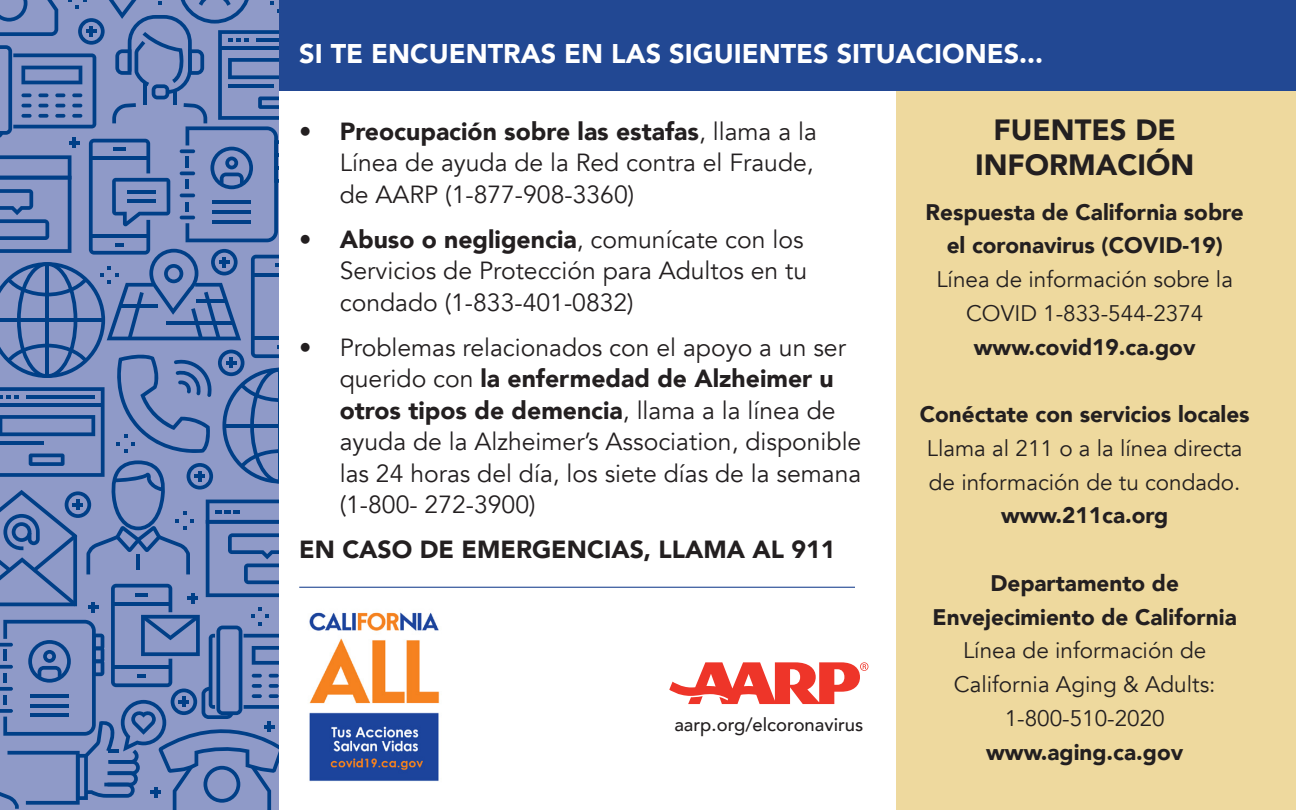
<style>
.page{position:relative;width:1296px;height:810px;background:#fff}
.page>*{position:absolute;margin:0;border:0;box-sizing:border-box;transform-origin:0 0}
.t1{font:900 29.25px/35.1px "Avenir";color:#231f20;text-align:center}
.t2{font:900 27px "Avenir";color:#fff}
.t3{font:24.75px/31.5px "Avenir";color:#231f20}
.t4{font:900 24.75px "Avenir";color:#231f20}
.t5{font:900 22.5px/33.8px "Avenir";color:#231f20;text-align:center}
.t6{font:22.5px/33.8px "Avenir";color:#231f20}
.t7{font:19.12px "Avenir";color:#231f20}
.t8{font:500 18.45px "Avenir";color:#231f20}
.s1{font-weight:900}
.s2{font-weight:400}
</style>
<div class="page">
<div style="left:896px;top:78px;width:400px;height:732px;background:#eed99e"></div>
<div style="left:216px;top:0;width:1080px;height:90px;background:#224893"></div>
<img style="left:309px;top:612px;width:131px;height:170px">
<svg style="left:669px;top:662px;width:199px;height:42px"></svg>
<svg style="left:0;top:0;width:279px;height:810px;background:#7086ba"></svg>
<hr style="left:299px;top:587px;width:556px;height:1px;background:#224893">
<p class="t2" style="left:299px;top:30px;width:745px">SI TE ENCUENTRAS EN LAS SIGUIENTES SITUACIONES...</p>
<p class="t3" style="left:340px;top:116px;width:479px;text-indent:-40px"><span class="s1">• Preocupación sobre las estafas</span>, llama a la<br>Línea de ayuda de la Red contra el Fraude, de AARP (1-877-908-3360)</p>
<p class="t3" style="left:340px;top:224px;width:469px;text-indent:-40px"><span class="s1">• Abuso o negligencia</span>, comunícate con los<br>Servicios de Protección para Adultos en tu condado (1-833-401-0832)</p>
<p class="t3" style="left:340px;top:332px;width:523px;text-indent:-40px">• Problemas relacionados con el apoyo a un ser querido con <span class="s1">la enfermedad de Alzheimer u otros tipos de demencia</span>, llama a la línea de ayuda de la Alzheimer’s Association, disponible las 24 horas del día, los siete días de la semana (1-800- 272-3900)</p>
<p class="t4" style="left:299px;top:528px;width:538px">EN CASO DE EMERGENCIAS, LLAMA AL 911</p>
<p class="t8" style="left:674px;top:709px;width:191px">aarp.org/elcoronavirus</p>
<p class="t7" style="left:680px;top:713px;width:180px">aarp.org/coronavirus</p>
<p class="t1" style="left:975px;top:111px;width:221px">FUENTES DE<br>INFORMACIÓN</p>
<p class="t5" style="left:926px;top:194px;width:320px">Respuesta de California sobre el coronavirus (COVID-19)<br><span class="s2">Línea de información sobre la<br>COVID 1-833-544-2374</span></p>
<p class="t5" style="left:974px;top:329px;width:223px">www.covid19.ca.gov</p>
<p class="t5" style="left:920px;top:397px;width:331px">Conéctate con servicios locales</p>
<p class="t6" style="left:927px;top:432px;width:317px">Llama al 211 o a la línea directa de información de tu condado.</p>
<p class="t5" style="left:1001px;top:498px;width:169px">www.211ca.org</p>
<p class="t5" style="left:933px;top:566px;width:306px">Departamento de<br>Envejecimiento de California</p>
<p class="t6" style="left:954px;top:634px;width:263px;text-align:center">Línea de información de<br>California Aging &amp; Adults:<br>1-800-510-2020</p>
<p class="t5" style="left:986px;top:734px;width:199px">www.aging.ca.gov</p>
</div>
